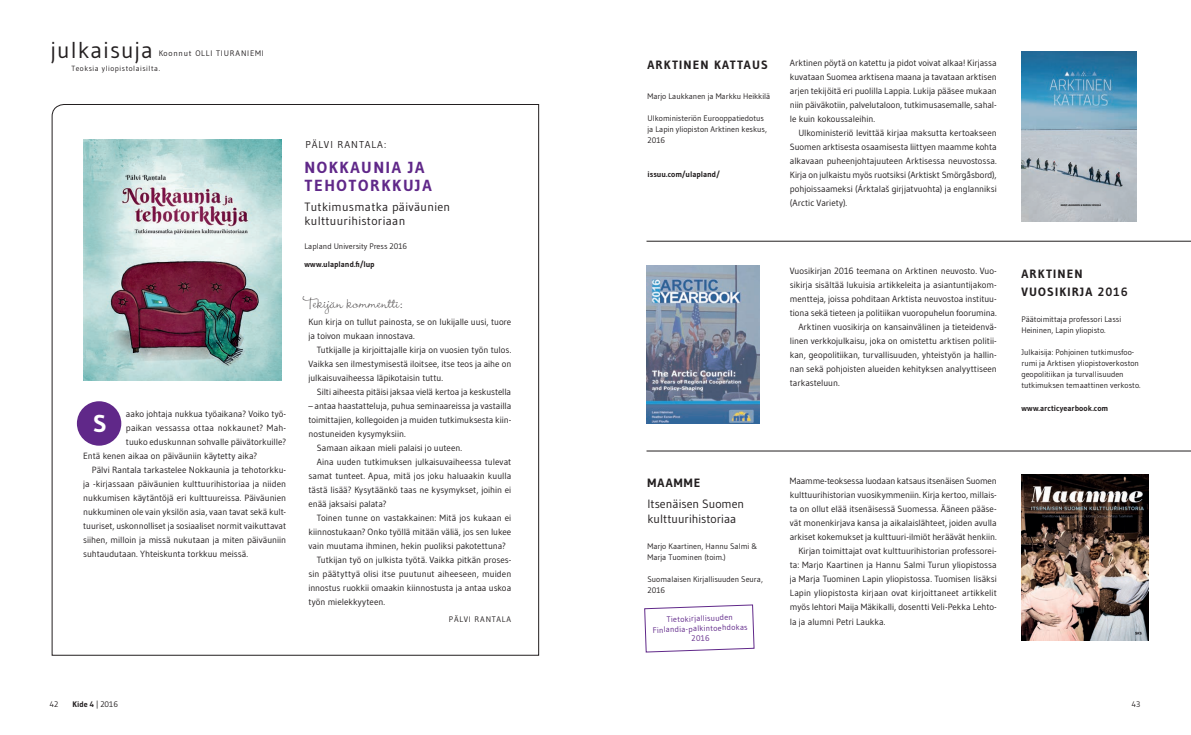
<style>
.page{position:relative;width:1191px;height:735px;background:#fff}
.page>*{position:absolute;margin:0;border:0;box-sizing:border-box;transform-origin:0 0}
.Lyhyet_leipäteksti{font:48.9px "Gudea";color:#fff}
.t1{font:700 24.3px "Gudea";color:#fff}
.t2{font:23px "Gudea";letter-spacing:.05em;color:#231f20}
.Ingressi{font:300 18px "Wendy LP Std";letter-spacing:.02em;color:#231f20}
.t3{font:700 16px/18px "Gudea";letter-spacing:.1em;color:#602889}
.t4{font:700 12px/18px "Gudea";letter-spacing:.1em;color:#231f20}
.t5{font:12px/14px "Gudea";letter-spacing:.025em;color:#231f20}
.t6{font:12px/15px "Gudea";color:#231f20}
.t7{font:10px "Gudea";letter-spacing:.1em;color:#231f20}
.Lyhyet_leipäteksti-2{font:9px/14px "Gudea";letter-spacing:-.005em;color:#231f20;text-align:justify}
.Lyhyet_ensileipäteks{font:9px/14px "Gudea";letter-spacing:-.005em;color:#231f20;text-align:justify}
.Lyhyet_leipäteksti-3{font:9px "Gudea";letter-spacing:.015em;color:#231f20}
.t8{font:8px/11px "Gudea";color:#231f20}
.www-osoite{font:700 8px "Gudea";color:#231f20}
.Ingressi-2{font:8px/10px "Gudea";color:#602889;text-align:center}
.t9{font:8px "Gudea";letter-spacing:.1em;color:#231f20}
.t10{font:7.5px "Gudea";letter-spacing:.075em;color:#231f20}
.s1{font-weight:400}
</style>
<div class="page">
<svg style="left:52px;top:104px;width:487px;height:551px"></svg>
<div style="left:77px;top:401px;width:44px;height:44px;background:#602889;border-radius:50%"></div>
<hr style="left:646px;top:241px;width:545px;height:1px;background:#231f20">
<hr style="left:646px;top:450px;width:545px;height:1px;background:#231f20">
<img style="left:83px;top:139px;width:199px;height:241px">
<img style="left:1021px;top:52px;width:115px;height:169px">
<img style="left:1021px;top:474px;width:127px;height:166px">
<img style="left:646px;top:265px;width:113px;height:158px">
<svg style="left:644px;top:604px;width:110px;height:48px"></svg>
<p class="t2" style="left:51px;top:35px;width:104px">julkaisuja</p>
<p class="t10" style="left:71px;top:64px;width:90px">Teoksia yliopistolaisilta.</p>
<p class="t9" style="left:159px;top:49px;width:107px">Koonnut OLLI TIURANIEMI</p>
<p class="Lyhyet_leipäteksti" style="left:93px;top:397px;width:25px">L</p>
<p class="Lyhyet_leipäteksti-2" style="left:126px;top:406px;width:162px">aako johtaja nukkua työaikana? Voiko työ-</p>
<p class="t1" style="left:93px;top:408px;width:15px">S</p>
<p class="Lyhyet_leipäteksti-3" style="left:126px;top:422px;width:162px">paikan vessassa ottaa nokkaunet? Mah-</p>
<p class="Lyhyet_leipäteksti-2" style="left:126px;top:434px;width:162px">tuuko eduskunnan sohvalle päivätorkuille?</p>
<p class="Lyhyet_leipäteksti-2" style="left:83px;top:448px;width:175px">Entä kenen aikaa on päiväuniin käytetty aika?</p>
<p class="Lyhyet_leipäteksti-2" style="left:83px;top:462px;width:204px;text-indent:9px">Pälvi Rantala tarkastelee Nokkaunia ja tehotorkku&shy;ja -kirjassaan päiväunien kulttuurihistoriaa ja niiden nukkumisen käytäntöjä eri kulttuureissa. Päiväunien nukkuminen ole vain yksilön asia, vaan tavat sekä kult&shy;tuuriset, uskonnolliset ja sosiaaliset normit vaikuttavat siihen, milloin ja missä nukutaan ja miten päiväuniin suhtaudutaan. Yhteiskunta torkkuu meissä.</p>
<p class="t7" style="left:305px;top:138px;width:82px">PÄLVI RANTALA:</p>
<p class="t3" style="left:304px;top:158px;width:129px">NOKKAUNIA JA<br>TEHOTORKKUJA</p>
<p class="t5" style="left:304px;top:200px;width:147px">Tutkimusmatka päiväunien kulttuurihistoriaan</p>
<p class="t8" style="left:304px;top:240px;width:104px">Lapland University Press 2016</p>
<p class="www-osoite" style="left:304px;top:259px;width:72px">www.ulapland.fi/lup</p>
<p class="Ingressi" style="left:304px;top:293px;width:100px">Tekijän kommentti:</p>
<p class="Lyhyet_ensileipäteks" style="left:308px;top:314px;width:204px">Kun kirja on tullut painosta, se on lukijalle uusi, tuore ja toivon mukaan innostava.</p>
<p class="Lyhyet_leipäteksti-2" style="left:308px;top:342px;width:204px;text-indent:9px">Tutkijalle ja kirjoittajalle kirja on vuosien työn tulos.<br>Vaikka sen ilmestymisestä iloitsee, itse teos ja aihe on julkaisuvaiheessa läpikotaisin tuttu.</p>
<p class="Lyhyet_leipäteksti-2" style="left:317px;top:384px;width:196px">Silti aiheesta pitäisi jaksaa vielä kertoa ja keskustella</p>
<p class="Lyhyet_leipäteksti-2" style="left:308px;top:398px;width:204px">– antaa haastatteluja, puhua seminaareissa ja vastailla toimittajien, kollegoiden ja muiden tutkimuksesta kiin&shy;nostuneiden kysymyksiin.</p>
<p class="Lyhyet_leipäteksti-2" style="left:317px;top:440px;width:147px">Samaan aikaan mieli palaisi jo uuteen.</p>
<p class="Lyhyet_leipäteksti-2" style="left:308px;top:454px;width:204px;text-indent:9px">Aina uuden tutkimuksen julkaisuvaiheessa tulevat samat tunteet. Apua, mitä jos joku haluaakin kuulla tästä lisää? Kysytäänkö taas ne kysymykset, joihin ei enää jaksaisi palata?</p>
<p class="Lyhyet_leipäteksti-2" style="left:308px;top:510px;width:204px;text-indent:9px">Toinen tunne on vastakkainen: Mitä jos kukaan ei kiinnostukaan? Onko työllä mitään väliä, jos sen lukee vain muutama ihminen, hekin puoliksi pakotettuna?</p>
<p class="Lyhyet_leipäteksti-2" style="left:308px;top:552px;width:204px;text-indent:9px">Tutkijan työ on julkista työtä. Vaikka pitkän proses&shy;sin päätyttyä olisi itse puutunut aiheeseen, muiden innostus ruokkii omaakin kiinnostusta ja antaa uskoa työn mielekkyyteen.</p>
<p class="t9" style="left:449px;top:614px;width:64px">PÄLVI RANTALA</p>
<p class="t4" style="left:647px;top:56px;width:122px">ARKTINEN KATTAUS</p>
<p class="t8" style="left:647px;top:91px;width:124px">Marjo Laukkanen ja Markku Heikkilä</p>
<p class="t8" style="left:647px;top:113px;width:121px">Ulkoministeriön Eurooppatiedotus ja Lapin yliopiston Arktinen keskus,<br>2016</p>
<p class="www-osoite" style="left:647px;top:169px;width:74px">issuu.com/ulapland/</p>
<p class="Lyhyet_ensileipäteks" style="left:790px;top:55px;width:208px">Arktinen pöytä on katettu ja pidot voivat alkaa! Kirjassa kuvataan Suomea arktisena maana ja tavataan arktisen arjen tekijöitä eri puolilla Lappia. Lukija pääsee mukaan niin päiväkotiin, palvelutaloon, tutkimusasemalle, sahal&shy;le kuin kokoussaleihin.</p>
<p class="Lyhyet_leipäteksti-2" style="left:790px;top:125px;width:208px;text-indent:9px">Ulkoministeriö levittää kirjaa maksutta kertoakseen Suomen arktisesta osaamisesta liittyen maamme kohta alkavaan puheenjohtajuuteen Arktisessa neuvostossa.<br>Kirja on julkaistu myös ruotsiksi (Arktiskt Smörgåsbord), pohjoissaameksi (Árktalaš girjjatvuohta) ja englanniksi (Arctic Variety).</p>
<p class="Lyhyet_ensileipäteks" style="left:790px;top:263px;width:208px">Vuosikirjan 2016 teemana on Arktinen neuvosto. Vuo&shy;sikirja sisältää lukuisia artikkeleita ja asiantuntijakom&shy;mentteja, joissa pohditaan Arktista neuvostoa instituu&shy;tiona sekä tieteen ja politiikan vuoropuhelun foorumina.</p>
<p class="Lyhyet_leipäteksti-2" style="left:790px;top:319px;width:208px;text-indent:9px">Arktinen vuosikirja on kansainvälinen ja tieteidenvä&shy;linen verkkojulkaisu, joka on omistettu arktisen politii&shy;kan, geopolitiikan, turvallisuuden, yhteistyön ja hallin&shy;nan sekä pohjoisten alueiden kehityksen analyyttiseen tarkasteluun.</p>
<p class="t8" style="left:1021px;top:313px;width:101px">Päätoimittaja professori Lassi<br>Heininen, Lapin yliopisto.</p>
<p class="t4" style="left:1021px;top:265px;width:108px">ARKTINEN<br>VUOSIKIRJA 2016</p>
<p class="t8" style="left:1021px;top:346px;width:121px">Julkaisija: Pohjoinen tutkimusfoo&shy;rumi ja Arktisen yliopistoverkoston geopolitiikan ja turvallisuuden tutkimuksen temaattinen verkosto.</p>
<p class="www-osoite" style="left:1021px;top:402px;width:89px">www.arcticyearbook.com</p>
<p class="t4" style="left:647px;top:473px;width:54px">MAAMME</p>
<p class="t6" style="left:647px;top:496px;width:98px">Itsenäisen Suomen kulttuurihistoriaa</p>
<p class="t8" style="left:647px;top:540px;width:111px">Marjo Kaartinen, Hannu Salmi &amp;<br>Marja Tuominen (toim.)</p>
<p class="t8" style="left:647px;top:573px;width:117px">Suomalaisen Kirjallisuuden Seura,<br>2016</p>
<p class="Ingressi-2" style="left:652px;top:614px;width:96px;rotate:-2deg">Tietokirjallisuuden<br>Finlandia-palkintoehdokas</p>
<p class="Ingressi-2" style="left:691px;top:633px;width:20px;rotate:-2deg">2016</p>
<p class="Lyhyet_ensileipäteks" style="left:790px;top:474px;width:208px">Maamme-teoksessa luodaan katsaus itsenäisen Suomen kulttuurihistorian vuosikymmeniin. Kirja kertoo, millais&shy;ta on ollut elää itsenäisessä Suomessa. Ääneen pääse&shy;vät monenkirjava kansa ja aikalaislähteet, joiden avulla arkiset kokemukset ja kulttuuri-ilmiöt heräävät henkiin.</p>
<p class="Lyhyet_leipäteksti-2" style="left:790px;top:544px;width:208px;text-indent:9px">Kirjan toimittajat ovat kulttuurihistorian professorei&shy;ta: Marjo Kaartinen ja Hannu Salmi Turun yliopistossa ja Marja Tuominen Lapin yliopistossa. Tuomisen lisäksi Lapin yliopistosta kirjaan ovat kirjoittaneet artikkelit myös lehtori Maija Mäkikalli, dosentti Veli-Pekka Lehto&shy;la ja alumni Petri Laukka.</p>
<p class="t8" style="left:50px;top:697px;width:10px">42</p>
<p class="www-osoite" style="left:73px;top:698px;width:47px">Kide 4 <span class="s1">| 2016</span></p>
<p class="t8" style="left:1131px;top:697px;width:10px">43</p>
</div>
